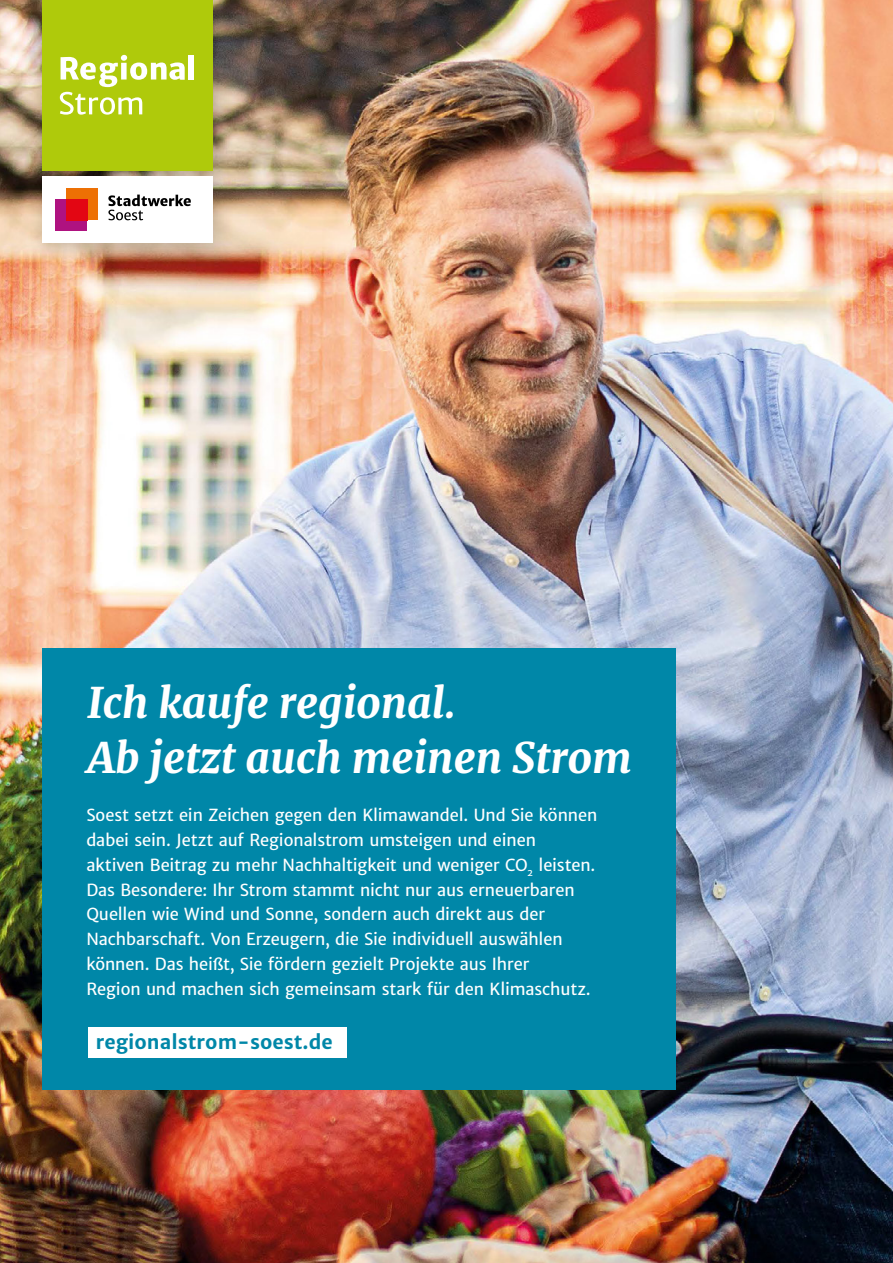
<style>
.page{position:relative;width:893px;height:1263px;background:#fff}
.page>*{position:absolute;margin:0;border:0;box-sizing:border-box;transform-origin:0 0}
.t1{font:italic 800 42px/54.8px "Merriweather";color:#fff}
.t2{font:700 19.5px "Merriweather Sans";color:#0087a8}
.t3{font:16.5px/24.8px "Merriweather Sans";letter-spacing:-.005em;color:#fff}
</style>
<div class="page">
<img style="left:0;top:0;width:893px;height:1263px">
<div style="left:27px;top:0;width:209px;height:266px;background:#000;opacity:.2"></div>
<div style="left:43px;top:177px;width:170px;height:66px;background:#fff"></div>
<div style="left:56px;top:199px;width:31px;height:32px;background:#af1280"></div>
<div style="left:66px;top:188px;width:32px;height:32px;background:#ed7004"></div>
<div style="left:66px;top:199px;width:21px;height:21px;background:#e30613"></div>
<svg style="left:108px;top:195px;width:83px;height:25px"></svg>
<div style="left:43px;top:1px;width:170px;height:170px;background:#afca0b"></div>
<div style="left:189px;top:55px;width:5px;height:25px;background:#fff"></div>
<svg style="left:60px;top:54px;width:125px;height:61px"></svg>
<div style="left:43px;top:648px;width:633px;height:441px;background:#0087a8"></div>
<div style="left:88px;top:1027px;width:259px;height:30px;background:#fff"></div>
<h1 class="t1" style="left:87px;top:675px;width:546px">Ich kaufe regional.<br>Ab jetzt auch meinen Strom</h1>
<p class="t3" style="left:86px;top:803px;width:513px">Soest setzt ein Zeichen gegen den Klimawandel. Und Sie können dabei sein. Jetzt auf Regionalstrom umsteigen und einen aktiven Beitrag zu mehr Nachhaltigkeit und weniger CO<sub>2</sub> leisten.<br>Das Besondere: Ihr Strom stammt nicht nur aus erneuerbaren Quellen wie Wind und Sonne, sondern auch direkt aus der Nachbarschaft. Von Erzeugern, die Sie individuell auswählen können. Das heißt, Sie fördern gezielt Projekte aus Ihrer<br>Region und machen sich gemeinsam stark für den Klimaschutz.</p>
<p class="t2" style="left:96px;top:1030px;width:239px">regionalstrom-soest.de</p>
</div>
